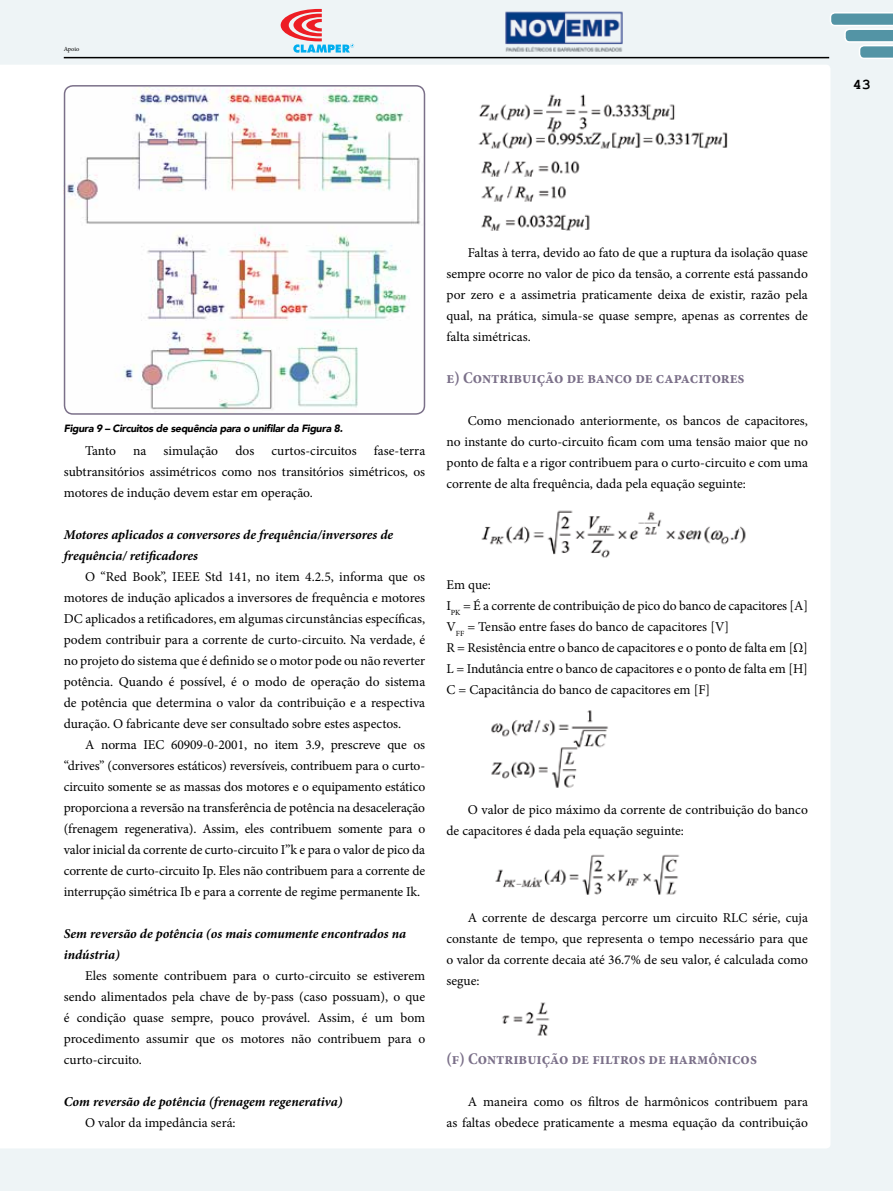
<style>
.page{position:relative;width:893px;height:1191px;background:#eef4f6}
.page>*{position:absolute;margin:0;border:0;box-sizing:border-box;transform-origin:0 0}
.t1{font:700 condensed 16.5px "Minion Pro";color:#7b7089}
.t2{font:700 15px "Courier New";color:#000}
.t3{font:13.5px/21px "Minion Pro";letter-spacing:-.005em;color:#000;text-align:justify}
.t4{font:italic 700 13.5px/21px "Minion Pro";color:#000}
.t5{font:italic 900 10.5px "Avenir";letter-spacing:-.03em;color:#000}
.t6{font:6.3px "Minion Pro";letter-spacing:-.005em;color:#000}
</style>
<div class="page">
<div style="left:0;top:65px;width:830px;height:1083px;background:#fff"></div>
<hr style="left:64px;top:57px;width:765px;height:1px;background:#000">
<svg style="left:830px;top:12px;width:63px;height:47px"></svg>
<img style="left:505px;top:11px;width:118px;height:41px">
<svg style="left:281px;top:9px;width:73px;height:44px"></svg>
<img style="left:64px;top:87px;width:361px;height:325px">
<div style="left:64px;top:85px;width:361px;height:330px;border:2px solid #7b7089;border-radius:9px"></div>
<img style="left:469px;top:85px;width:270px;height:148px">
<img style="left:472px;top:502px;width:281px;height:63px">
<img style="left:487px;top:708px;width:125px;height:82px">
<img style="left:489px;top:849px;width:196px;height:48px">
<img style="left:493px;top:999px;width:64px;height:38px">
<p class="t6" style="left:64px;top:45px;width:17px">Apoio</p>
<p class="t2" style="left:853px;top:75px;width:19px">43</p>
<p class="t5" style="left:64px;top:419px;width:280px">Figura 9 – Circuitos de sequência para o unifilar da Figura 8.</p>
<p class="t3" style="left:85px;top:440px;width:32px">Tanto</p>
<p class="t3" style="left:133px;top:440px;width:15px">na</p>
<p class="t3" style="left:164px;top:440px;width:56px">simulação</p>
<p class="t3" style="left:235px;top:440px;width:20px">dos</p>
<p class="t3" style="left:271px;top:440px;width:87px">curtos-circuitos</p>
<p class="t3" style="left:64px;top:440px;width:363px;text-indent:310px">fase-terra subtransitórios assimétricos como nos transitórios simétricos, os motores de indução devem estar em operação.</p>
<p class="t4" style="left:64px;top:524px;width:331px">Motores aplicados a conversores de frequência/inversores de frequência/ retificadores</p>
<p class="t3" style="left:64px;top:566px;width:363px;text-indent:21px">O “Red Book”, IEEE Std 141, no item 4.2.5, informa que os motores de indução aplicados a inversores de frequência e motores DC aplicados a retificadores, em algumas circunstâncias específicas, podem contribuir para a corrente de curto-circuito. Na verdade, é no projeto do sistema que é definido se o motor pode ou não reverter potência. Quando é possível, é o modo de operação do sistema de potência que determina o valor da contribuição e a respectiva duração. O fabricante deve ser consultado sobre estes aspectos.</p>
<p class="t3" style="left:64px;top:734px;width:363px;text-indent:21px">A norma IEC 60909-0-2001, no item 3.9, prescreve que os “drives” (conversores estáticos) reversíveis, contribuem para o curto&shy;circuito somente se as massas dos motores e o equipamento estático proporciona a reversão na transferência de potência na desaceleração (frenagem regenerativa). Assim, eles contribuem somente para o valor inicial da corrente de curto-circuito I”k e para o valor de pico da corrente de curto-circuito Ip. Eles não contribuem para a corrente de interrupção simétrica Ib e para a corrente de regime permanente Ik.</p>
<p class="t4" style="left:64px;top:923px;width:344px">Sem reversão de potência (os mais comumente encontrados na indústria)</p>
<p class="t3" style="left:64px;top:965px;width:363px;text-indent:21px">Eles somente contribuem para o curto-circuito se estiverem sendo alimentados pela chave de by-pass (caso possuam), o que é condição quase sempre, pouco provável. Assim, é um bom procedimento assumir que os motores não contribuem para o curto-circuito.</p>
<p class="t4" style="left:64px;top:1091px;width:280px">Com reversão de potência (frenagem regenerativa)</p>
<p class="t3" style="left:85px;top:1112px;width:152px">O valor da impedância será:</p>
<p class="t3" style="left:446px;top:242px;width:363px;text-indent:21px">Faltas à terra, devido ao fato de que a ruptura da isolação quase sempre ocorre no valor de pico da tensão, a corrente está passando por zero e a assimetria praticamente deixa de existir, razão pela qual, na prática, simula-se quase sempre, apenas as correntes de falta simétricas.</p>
<p class="t1" style="left:446px;top:366px;width:300px">e) Contribuição de banco de capacitores</p>
<p class="t3" style="left:446px;top:410px;width:363px;text-indent:21px">Como mencionado anteriormente, os bancos de capacitores, no instante do curto-circuito ficam com uma tensão maior que no ponto de falta e a rigor contribuem para o curto-circuito e com uma corrente de alta frequência, dada pela equação seguinte:</p>
<p class="t3" style="left:446px;top:574px;width:363px;text-align:left">Em que:<br>I<sub>PK</sub> = É a corrente de contribuição de pico do banco de capacitores [A] V<sub>FF</sub> = Tensão entre fases do banco de capacitores [V]<br>R = Resistência entre o banco de capacitores e o ponto de falta em [Ω] L = Indutância entre o banco de capacitores e o ponto de falta em [H] C = Capacitância do banco de capacitores em [F]</p>
<p class="t3" style="left:446px;top:799px;width:363px;text-indent:21px">O valor de pico máximo da corrente de contribuição do banco de capacitores é dada pela equação seguinte:</p>
<p class="t3" style="left:446px;top:907px;width:363px;text-indent:21px">A corrente de descarga percorre um circuito RLC série, cuja constante de tempo, que representa o tempo necessário para que o valor da corrente decaia até 36.7% de seu valor, é calculada como segue:</p>
<p class="t1" style="left:446px;top:1047px;width:312px">(f) Contribuição de filtros de harmônicos</p>
<p class="t3" style="left:446px;top:1091px;width:363px;text-align:right">A maneira como os filtros de harmônicos contribuem para<br>as faltas obedece praticamente a mesma equação da contribuição</p>
</div>
